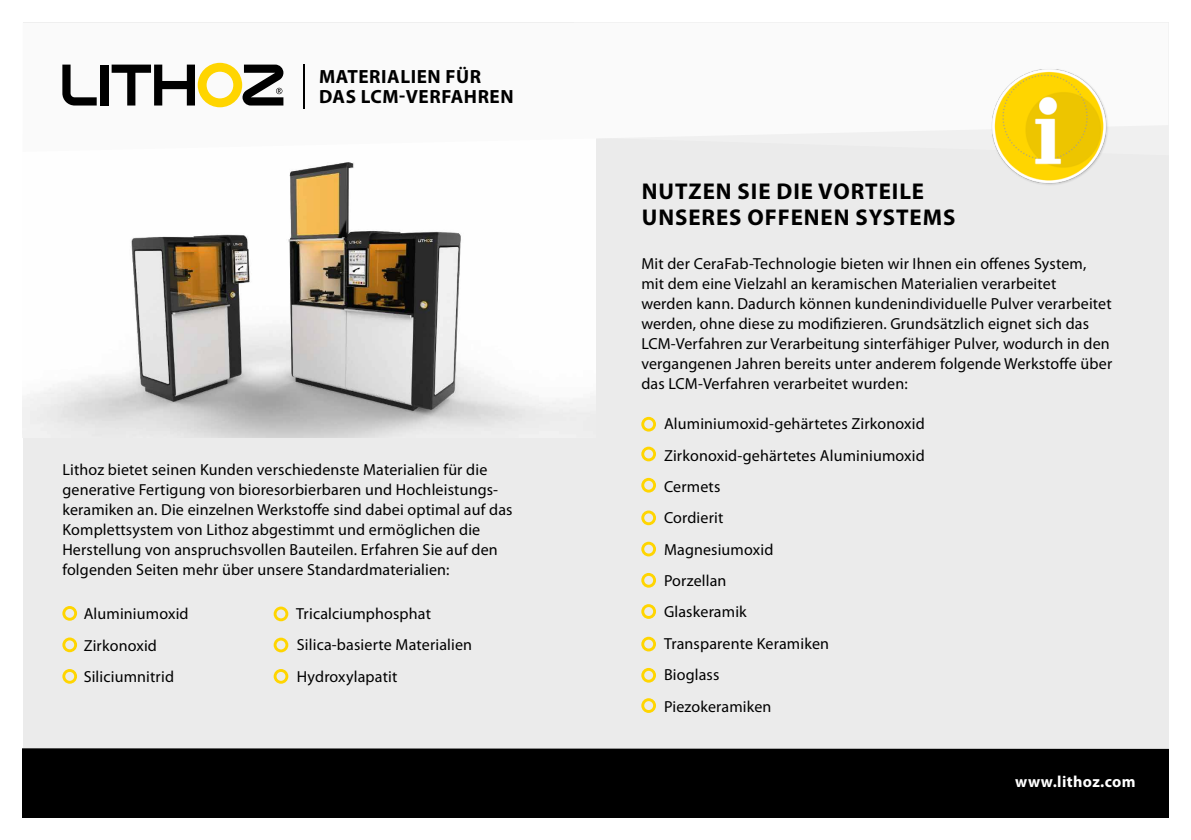
<style>
.page{position:relative;width:1191px;height:840px;background:#fff}
.page>*{position:absolute;margin:0;border:0;box-sizing:border-box;transform-origin:0 0}
.t1{font:700 22.8px/25.6px "Myriad Pro";letter-spacing:.04em;color:#000}
.t2{font:700 19.2px/20px "Myriad Pro";letter-spacing:.03em;color:#000}
.t3{font:16px/31.4px "Myriad Pro";letter-spacing:.01em;color:#000}
.t4{font:700 16px "Myriad Pro";letter-spacing:.025em;color:#fff}
</style>
<div class="page">
<div style="left:23px;top:23px;width:1145px;height:793px;background:#ebebeb"></div>
<img style="left:23px;top:152px;width:572px;height:285px">
<div style="left:23px;top:747px;width:1145px;height:69px;background:#000"></div>
<div style="left:23px;top:23px;width:1145px;height:129px;background:#fafafa"></div>
<svg style="left:62px;top:65px;width:35px;height:40px"></svg>
<div style="left:100px;top:65px;width:8px;height:40px;background:#000"></div>
<svg style="left:112px;top:63px;width:171px;height:44px"></svg>
<hr style="left:303px;top:64px;width:2px;height:45px;background:#000">
<svg style="left:641px;top:416px;width:15px;height:15px"></svg>
<svg style="left:641px;top:446px;width:15px;height:15px"></svg>
<svg style="left:641px;top:477px;width:15px;height:15px"></svg>
<svg style="left:641px;top:510px;width:15px;height:15px"></svg>
<svg style="left:641px;top:541px;width:15px;height:15px"></svg>
<svg style="left:641px;top:573px;width:15px;height:14px"></svg>
<svg style="left:641px;top:604px;width:15px;height:14px"></svg>
<svg style="left:641px;top:636px;width:15px;height:15px"></svg>
<svg style="left:641px;top:667px;width:15px;height:15px"></svg>
<svg style="left:641px;top:698px;width:15px;height:14px"></svg>
<svg style="left:62px;top:637px;width:15px;height:14px"></svg>
<svg style="left:274px;top:637px;width:14px;height:15px"></svg>
<svg style="left:62px;top:669px;width:15px;height:14px"></svg>
<svg style="left:274px;top:669px;width:14px;height:14px"></svg>
<svg style="left:62px;top:606px;width:15px;height:14px"></svg>
<svg style="left:274px;top:606px;width:14px;height:15px"></svg>
<img style="left:986px;top:63px;width:125px;height:122px">
<p class="t2" style="left:319px;top:66px;width:196px">MATERIALIEN FÜR<br>DAS LCM-VERFAHREN</p>
<p class="t3" style="left:62px;top:459px;width:452px;line-height:20px">Lithoz bietet seinen Kunden verschiedenste Materialien für die generative Fertigung von bioresorbierbaren und Hochleistungs&shy;keramiken an. Die einzelnen Werkstoffe sind dabei optimal auf das Komplettsystem von Lithoz abgestimmt und ermöglichen die Herstellung von anspruchsvollen Bauteilen. Erfahren Sie auf den folgenden Seiten mehr über unsere Standardmaterialien:</p>
<p class="t3" style="left:84px;top:597px;width:106px">Aluminiumoxid<br>Zirkonoxid<br>Siliciumnitrid</p>
<p class="t3" style="left:296px;top:597px;width:177px">Tricalciumphosphat<br>Silica-basierte Materialien<br>Hydroxylapatit</p>
<h1 class="t1" style="left:642px;top:179px;width:315px">NUTZEN SIE DIE VORTEILE<br>UNSERES OFFENEN SYSTEMS</h1>
<p class="t3" style="left:641px;top:253px;width:472px;line-height:20px">Mit der CeraFab-Technologie bieten wir Ihnen ein offenes System, mit dem eine Vielzahl an keramischen Materialien verarbeitet<br>werden kann. Dadurch können kundenindividuelle Pulver verarbeitet werden, ohne diese zu modifizieren. Grundsätzlich eignet sich das LCM-Verfahren zur Verarbeitung sinterfähiger Pulver, wodurch in den vergangenen Jahren bereits unter anderem folgende Werkstoffe über das LCM-Verfahren verarbeitet wurden:</p>
<p class="t3" style="left:664px;top:407px;width:262px">Aluminiumoxid-gehärtetes Zirkonoxid<br>Zirkonoxid-gehärtetes Aluminiumoxid<br>Cermets<br>Cordierit<br>Magnesiumoxid<br>Porzellan<br>Glaskeramik<br>Transparente Keramiken<br>Bioglass<br>Piezokeramiken</p>
<p class="t4" style="left:1015px;top:772px;width:122px">www.lithoz.com</p>
</div>
